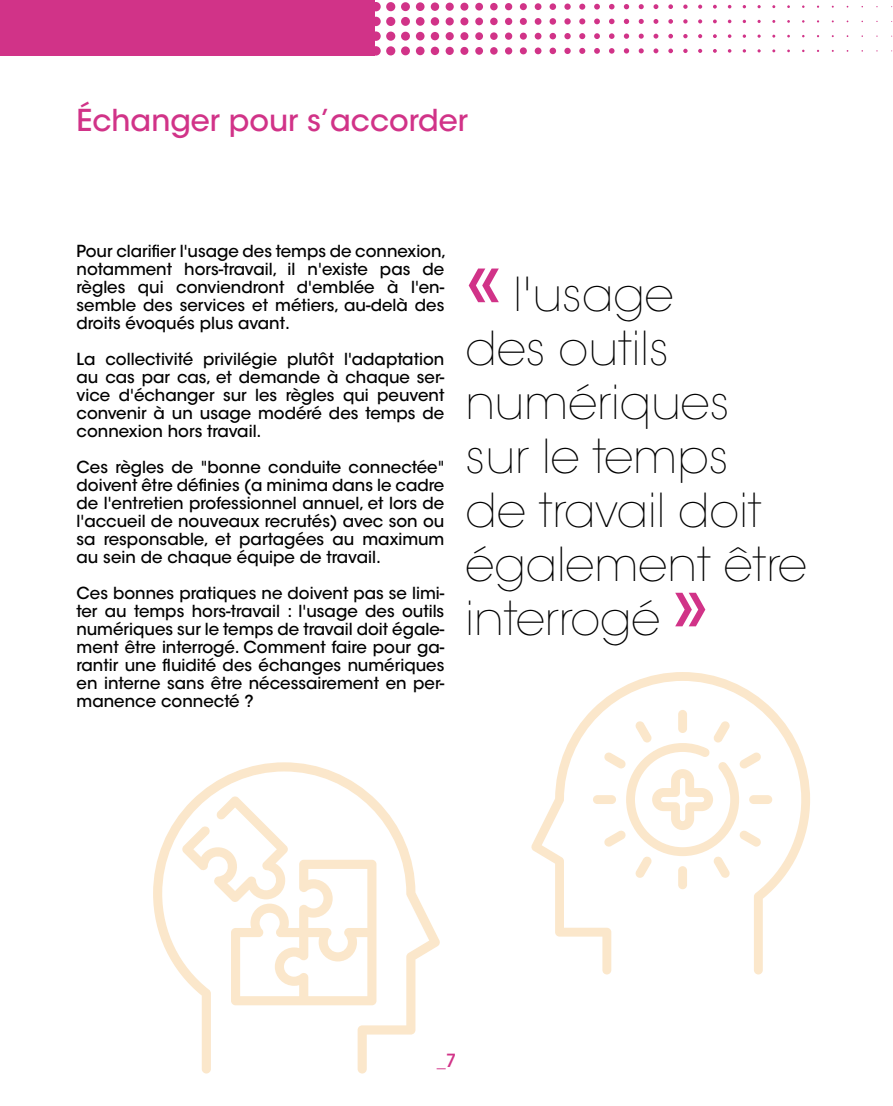
<style>
.page{position:relative;width:893px;height:1106px;background:#fff}
.page>*{position:absolute;margin:0;border:0;box-sizing:border-box;transform-origin:0 0}
.t1{font:200 46.5px/54px "ITC Avant Garde Std";color:#000}
.t2{font:500 30px "ITC Avant Garde Std";color:#d13388}
.t3{font:500 18px "ITC Avant Garde Std";color:#d13388}
.t4{font:500 16.5px/18px "ITC Avant Garde Std";color:#000;text-align:justify}
.s1{font-weight:500;font-size:90px;color:#d13388}
</style>
<div class="page">
<svg style="left:531px;top:672px;width:279px;height:302px"></svg>
<div style="left:678px;top:710px;width:9px;height:23px;background:#fbe7cb;border-radius:4px"></div>
<div style="left:593px;top:795px;width:23px;height:9px;background:#fbe7cb;border-radius:4px"></div>
<div style="left:678px;top:866px;width:9px;height:23px;background:#fbe7cb;border-radius:4px"></div>
<div style="left:749px;top:795px;width:23px;height:9px;background:#fbe7cb;border-radius:4px"></div>
<svg style="left:604px;top:720px;width:157px;height:158px"></svg>
<div style="left:0;top:0;width:375px;height:56px;background:#d13388"></div>
<svg style="left:757px;top:20px;width:4px;height:3px"></svg>
<svg style="left:757px;top:5px;width:4px;height:3px"></svg>
<svg style="left:743px;top:49px;width:3px;height:4px"></svg>
<svg style="left:743px;top:34px;width:3px;height:4px"></svg>
<svg style="left:728px;top:49px;width:3px;height:4px"></svg>
<svg style="left:728px;top:34px;width:3px;height:4px"></svg>
<svg style="left:713px;top:49px;width:4px;height:4px"></svg>
<svg style="left:713px;top:34px;width:4px;height:4px"></svg>
<svg style="left:713px;top:19px;width:4px;height:4px"></svg>
<svg style="left:713px;top:5px;width:4px;height:4px"></svg>
<svg style="left:698px;top:49px;width:4px;height:4px"></svg>
<svg style="left:698px;top:34px;width:4px;height:4px"></svg>
<svg style="left:698px;top:19px;width:4px;height:4px"></svg>
<svg style="left:698px;top:5px;width:4px;height:4px"></svg>
<svg style="left:683px;top:49px;width:5px;height:4px"></svg>
<svg style="left:683px;top:34px;width:5px;height:4px"></svg>
<svg style="left:683px;top:19px;width:5px;height:5px"></svg>
<svg style="left:683px;top:5px;width:5px;height:4px"></svg>
<svg style="left:668px;top:49px;width:5px;height:4px"></svg>
<svg style="left:668px;top:34px;width:5px;height:4px"></svg>
<svg style="left:668px;top:19px;width:5px;height:5px"></svg>
<svg style="left:668px;top:4px;width:5px;height:5px"></svg>
<svg style="left:653px;top:48px;width:5px;height:5px"></svg>
<svg style="left:653px;top:34px;width:5px;height:5px"></svg>
<svg style="left:653px;top:19px;width:5px;height:5px"></svg>
<svg style="left:653px;top:4px;width:5px;height:5px"></svg>
<svg style="left:639px;top:48px;width:5px;height:5px"></svg>
<svg style="left:639px;top:34px;width:5px;height:5px"></svg>
<svg style="left:639px;top:19px;width:5px;height:5px"></svg>
<svg style="left:639px;top:4px;width:5px;height:5px"></svg>
<svg style="left:624px;top:48px;width:5px;height:6px"></svg>
<svg style="left:624px;top:33px;width:5px;height:6px"></svg>
<svg style="left:624px;top:19px;width:5px;height:5px"></svg>
<svg style="left:624px;top:4px;width:5px;height:5px"></svg>
<svg style="left:609px;top:48px;width:5px;height:6px"></svg>
<svg style="left:609px;top:33px;width:5px;height:6px"></svg>
<svg style="left:609px;top:19px;width:5px;height:5px"></svg>
<svg style="left:609px;top:4px;width:5px;height:5px"></svg>
<svg style="left:594px;top:48px;width:6px;height:6px"></svg>
<svg style="left:594px;top:33px;width:6px;height:6px"></svg>
<svg style="left:594px;top:19px;width:6px;height:5px"></svg>
<svg style="left:594px;top:4px;width:6px;height:6px"></svg>
<svg style="left:579px;top:48px;width:6px;height:6px"></svg>
<svg style="left:579px;top:33px;width:6px;height:6px"></svg>
<svg style="left:579px;top:18px;width:6px;height:6px"></svg>
<svg style="left:579px;top:4px;width:6px;height:6px"></svg>
<div style="left:564px;top:48px;width:7px;height:6px;background:#d13388;border-radius:50%"></div>
<div style="left:564px;top:33px;width:7px;height:6px;background:#d13388;border-radius:50%"></div>
<svg style="left:564px;top:18px;width:7px;height:7px"></svg>
<div style="left:564px;top:4px;width:7px;height:6px;background:#d13388;border-radius:50%"></div>
<svg style="left:550px;top:48px;width:6px;height:6px"></svg>
<svg style="left:550px;top:33px;width:6px;height:6px"></svg>
<div style="left:550px;top:18px;width:6px;height:7px;background:#d13388;border-radius:50%"></div>
<div style="left:550px;top:3px;width:6px;height:7px;background:#d13388;border-radius:50%"></div>
<div style="left:535px;top:47px;width:6px;height:7px;background:#d13388;border-radius:50%"></div>
<div style="left:535px;top:33px;width:6px;height:7px;background:#d13388;border-radius:50%"></div>
<div style="left:535px;top:18px;width:6px;height:7px;background:#d13388;border-radius:50%"></div>
<div style="left:535px;top:3px;width:6px;height:7px;background:#d13388;border-radius:50%"></div>
<div style="left:520px;top:47px;width:7px;height:7px;background:#d13388;border-radius:50%"></div>
<div style="left:520px;top:33px;width:7px;height:7px;background:#d13388;border-radius:50%"></div>
<div style="left:520px;top:18px;width:7px;height:7px;background:#d13388;border-radius:50%"></div>
<div style="left:520px;top:3px;width:7px;height:7px;background:#d13388;border-radius:50%"></div>
<div style="left:505px;top:47px;width:7px;height:8px;background:#d13388;border-radius:50%"></div>
<div style="left:505px;top:33px;width:7px;height:7px;background:#d13388;border-radius:50%"></div>
<div style="left:505px;top:18px;width:7px;height:7px;background:#d13388;border-radius:50%"></div>
<div style="left:505px;top:3px;width:7px;height:7px;background:#d13388;border-radius:50%"></div>
<div style="left:490px;top:47px;width:8px;height:8px;background:#d13388;border-radius:50%"></div>
<div style="left:490px;top:32px;width:8px;height:8px;background:#d13388;border-radius:50%"></div>
<div style="left:490px;top:18px;width:8px;height:7px;background:#d13388;border-radius:50%"></div>
<div style="left:490px;top:3px;width:8px;height:7px;background:#d13388;border-radius:50%"></div>
<div style="left:475px;top:47px;width:8px;height:8px;background:#d13388;border-radius:50%"></div>
<div style="left:475px;top:32px;width:8px;height:8px;background:#d13388;border-radius:50%"></div>
<div style="left:475px;top:18px;width:8px;height:7px;background:#d13388;border-radius:50%"></div>
<div style="left:475px;top:3px;width:8px;height:8px;background:#d13388;border-radius:50%"></div>
<div style="left:460px;top:47px;width:8px;height:8px;background:#d13388;border-radius:50%"></div>
<div style="left:460px;top:32px;width:8px;height:8px;background:#d13388;border-radius:50%"></div>
<div style="left:460px;top:17px;width:8px;height:8px;background:#d13388;border-radius:50%"></div>
<div style="left:460px;top:3px;width:8px;height:8px;background:#d13388;border-radius:50%"></div>
<div style="left:446px;top:47px;width:8px;height:8px;background:#d13388;border-radius:50%"></div>
<div style="left:446px;top:32px;width:8px;height:8px;background:#d13388;border-radius:50%"></div>
<div style="left:446px;top:17px;width:8px;height:8px;background:#d13388;border-radius:50%"></div>
<div style="left:446px;top:3px;width:8px;height:8px;background:#d13388;border-radius:50%"></div>
<div style="left:431px;top:47px;width:8px;height:8px;background:#d13388;border-radius:50%"></div>
<div style="left:431px;top:32px;width:8px;height:8px;background:#d13388;border-radius:50%"></div>
<div style="left:431px;top:17px;width:8px;height:9px;background:#d13388;border-radius:50%"></div>
<div style="left:431px;top:2px;width:8px;height:9px;background:#d13388;border-radius:50%"></div>
<div style="left:416px;top:47px;width:9px;height:8px;background:#d13388;border-radius:50%"></div>
<div style="left:416px;top:32px;width:9px;height:8px;background:#d13388;border-radius:50%"></div>
<div style="left:416px;top:17px;width:9px;height:9px;background:#d13388;border-radius:50%"></div>
<div style="left:416px;top:2px;width:9px;height:9px;background:#d13388;border-radius:50%"></div>
<div style="left:401px;top:46px;width:9px;height:9px;background:#d13388;border-radius:50%"></div>
<div style="left:401px;top:32px;width:9px;height:9px;background:#d13388;border-radius:50%"></div>
<div style="left:401px;top:17px;width:9px;height:9px;background:#d13388;border-radius:50%"></div>
<div style="left:401px;top:2px;width:9px;height:9px;background:#d13388;border-radius:50%"></div>
<div style="left:386px;top:46px;width:9px;height:9px;background:#d13388;border-radius:50%"></div>
<div style="left:386px;top:32px;width:9px;height:9px;background:#d13388;border-radius:50%"></div>
<div style="left:386px;top:17px;width:9px;height:9px;background:#d13388;border-radius:50%"></div>
<div style="left:386px;top:2px;width:9px;height:9px;background:#d13388;border-radius:50%"></div>
<div style="left:371px;top:46px;width:10px;height:10px;background:#d13388;border-radius:50%"></div>
<div style="left:371px;top:31px;width:10px;height:10px;background:#d13388;border-radius:50%"></div>
<div style="left:371px;top:17px;width:10px;height:9px;background:#d13388;border-radius:50%"></div>
<div style="left:371px;top:2px;width:10px;height:9px;background:#d13388;border-radius:50%"></div>
<svg style="left:153px;top:762px;width:287px;height:311px"></svg>
<svg style="left:182px;top:796px;width:194px;height:209px"></svg>
<h2 class="t2" style="left:77px;top:101px;width:393px">Échanger pour s’accorder</h2>
<p class="t4" style="left:77px;top:242px;width:371px;text-align:left">Pour clarifier l'usage des temps de connexion, notamment hors-travail, il n'existe pas de règles qui conviendront d'emblée à l'en&shy;semble des services et métiers, au-delà des droits évoqués plus avant.</p>
<p class="t4" style="left:77px;top:350px;width:369px">La collectivité privilégie plutôt l'adaptation au cas par cas, et demande à chaque ser&shy;vice d'échanger sur les règles qui peuvent convenir à un usage modéré des temps de connexion hors travail.</p>
<p class="t4" style="left:77px;top:458px;width:369px">Ces règles de "bonne conduite connectée" doivent être définies (a minima dans le cadre de l'entretien professionnel annuel, et lors de l'accueil de nouveaux recrutés) avec son ou sa responsable, et partagées au maximum au sein de chaque équipe de travail.</p>
<p class="t4" style="left:77px;top:584px;width:369px">Ces bonnes pratiques ne doivent pas se limi&shy;ter au temps hors-travail : l'usage des outils numériques sur le temps de travail doit égale&shy;ment être interrogé. Comment faire pour ga&shy;rantir une fluidité des échanges numériques en interne sans être nécessairement en per&shy;manence connecté ?</p>
<h1 class="t1" style="left:466px;top:268px;width:343px"><span class="s1">«</span> l'usage<br>des outils numériques<br>sur le temps<br>de travail doit également être interrogé <span class="s1">»</span></h1>
<p class="t3" style="left:437px;top:1049px;width:21px">_7</p>
</div>
